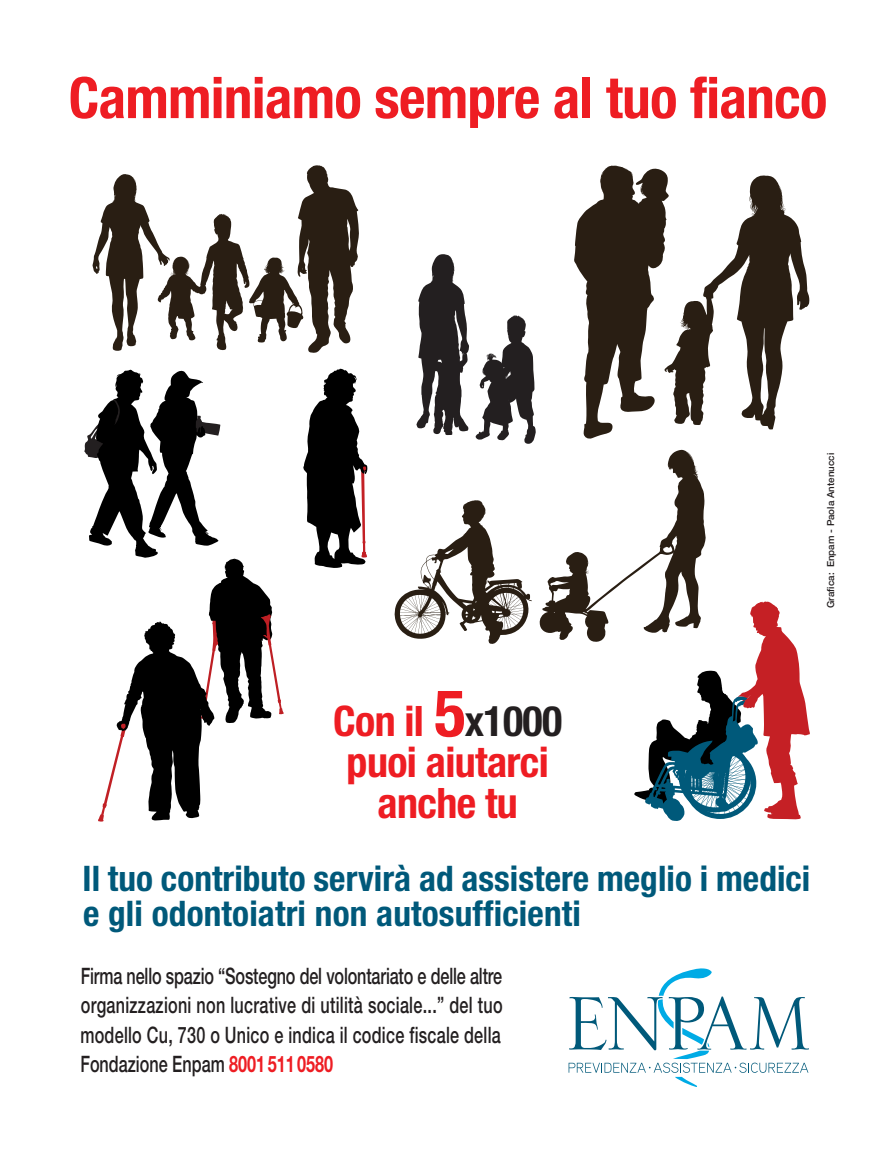
<style>
.page{position:relative;width:893px;height:1149px;background:#fff}
.page>*{position:absolute;margin:0;border:0;box-sizing:border-box;transform-origin:0 0}
.t1{font:700 condensed 57px "Helvetica Neue";letter-spacing:-.01em;color:#ee1d23}
.t2{font:700 condensed 42px/40.5px "Helvetica Neue";letter-spacing:-.015em;color:#ee1d23;text-align:center}
.t3{font:700 condensed 35.25px/34.5px "Helvetica Neue";color:#00597a}
.t4{font:500 22.65px/29.2px "Helvetica Neue";letter-spacing:.015em;color:#231f20;text-align:justify;scale:.71 1}
.t5{font:500 9.75px "Helvetica Neue";color:#231f20}
.s1{font-size:65.4px}
.s2{color:#231f20}
.s3{font-weight:700;color:#ee1d23}
</style>
<div class="page">
<svg style="left:92px;top:165px;width:267px;height:188px"></svg>
<svg style="left:394px;top:165px;width:416px;height:656px"></svg>
<svg style="left:84px;top:369px;width:200px;height:452px"></svg>
<svg style="left:303px;top:368px;width:64px;height:200px"></svg>
<svg style="left:569px;top:968px;width:240px;height:118px"></svg>
<h1 class="t1" style="left:69px;top:63px;width:760px">Camminiamo sempre al tuo fianco</h1>
<p class="t5" style="left:825px;top:607px;width:156px;rotate:-90deg">Grafica: Enpam - Paola Antenucci</p>
<h2 class="t2" style="left:333px;top:700px;width:230px">Con il <span class="s1">5</span><span class="s2">x1000 </span>puoi aiutarci anche tu</h2>
<h3 class="t3" style="left:82px;top:860px;width:729px">Il tuo contributo servirà ad assistere meglio i medici e gli odontoiatri non autosufficienti</h3>
<p class="t4" style="left:80px;top:960px;width:596px">Firma nello spazio “Sostegno del volontariato e delle altre organizzazioni non lucrative di utilità sociale...” del tuo modello Cu, 730 o Unico e indica il codice fiscale della Fondazione Enpam <span class="s3">8001 511 0580</span></p>
</div>
